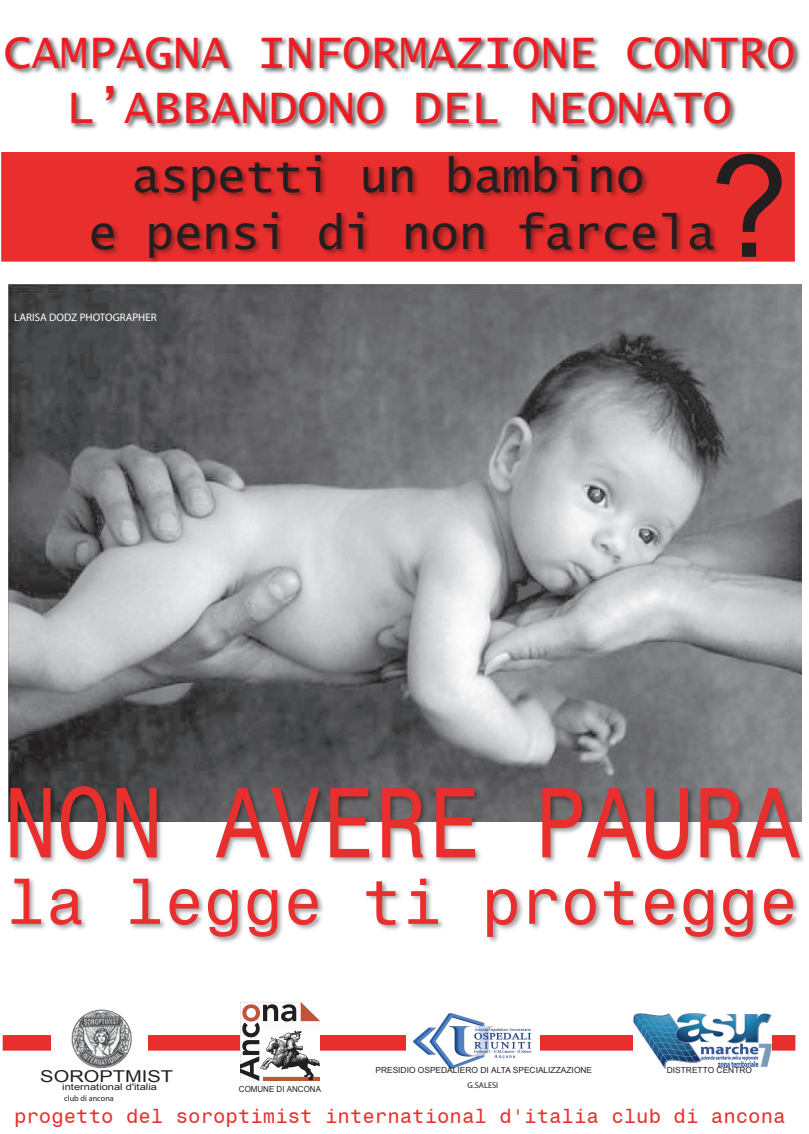
<style>
.page{position:relative;width:809px;height:1134px;background:#fff}
.page>*{position:absolute;margin:0;border:0;box-sizing:border-box;transform-origin:0 0}
.t1{font:141.36px "Arial";color:#231f20}
.t2{font:99.76px "Monospace 821 BT";color:#e82f2e;scale:.88 1}
.t3{font:62.84px "Monospace 821 BT";color:#e82f2e;scale:1.05 1}
.t4{font:48.32px/55.3px "Lucida Console";color:#ee1d23;text-align:center}
.t5{font:47.16px/56.6px "Lucida Console";color:#231f20;text-align:center}
.t6{font:19.72px "Monospace 821 BT";color:#e82f2e;scale:1.05 1}
.t7{font:16.36px "Arial";color:#231f20;scale:1.23 1}
.t8{font:10.96px "Myriad";color:#fff}
.t9{font:9.04px "Arial";color:#231f20;scale:1.23 1}
.t10{font:8.4px "Arial";color:#231f20}
.t11{font:8.4px "Arial";color:#231f20;scale:.95 1}
.t12{font:8.4px "Myriad";color:#231f20}
.t13{font:8.16px "Myriad";color:#231f20}
</style>
<div class="page">
<div style="left:3px;top:1035px;width:792px;height:16px;background:#e82f2e"></div>
<div style="left:1px;top:152px;width:794px;height:110px;background:#e82f2e"></div>
<img style="left:8px;top:285px;width:793px;height:484px">
<img style="left:85px;top:156px;width:639px;height:107px">
<img style="left:5px;top:36px;width:795px;height:38px">
<img style="left:71px;top:86px;width:665px;height:44px">
<img style="left:8px;top:769px;width:796px;height:95px">
<img style="left:12px;top:878px;width:787px;height:64px">
<img style="left:406px;top:1013px;width:134px;height:56px">
<img style="left:634px;top:1013px;width:138px;height:56px">
<img style="left:240px;top:1003px;width:80px;height:77px">
<img style="left:52px;top:1009px;width:95px;height:60px">
<h3 class="t4" style="left:3px;top:26px;width:793px">CAMPAGNA INFORMAZIONE CONTRO<br>L’ABBANDONO DEL NEONATO</h3>
<h1 class="t1" style="left:710px;top:115px;width:80px">?</h1>
<h3 class="t5" style="left:89px;top:150px;width:628px">aspetti un bambino<br>e pensi di non farcela</h3>
<h3 class="t8" style="left:14px;top:311px;width:144px">LARISA DODZ PHOTOGRAPHER</h3>
<h2 class="t2" style="left:4px;top:761px;width:906px">NON AVERE PAURA</h2>
<h3 class="t3" style="left:6px;top:863px;width:756px">la legge ti protegge</h3>
<p class="t10" style="left:375px;top:1065px;width:218px">PRESIDIO OSPEDALIERO DI ALTA SPECIALIZZAZIONE</p>
<p class="t10" style="left:667px;top:1065px;width:87px">DISTRETTO CENTRO</p>
<p class="t12" style="left:468px;top:1081px;width:32px">G.SALESI</p>
<h3 class="t6" style="left:14px;top:1104px;width:736px">progetto del soroptimist international d'italia club di ancona</h3>
<h3 class="t7" style="left:40px;top:1065px;width:109px">SOROPTMIST</h3>
<p class="t9" style="left:62px;top:1081px;width:78px">international d'italia</p>
<p class="t13" style="left:64px;top:1094px;width:51px">club di ancona</p>
<p class="t11" style="left:239px;top:1084px;width:88px">COMUNE DI ANCONA</p>
</div>
